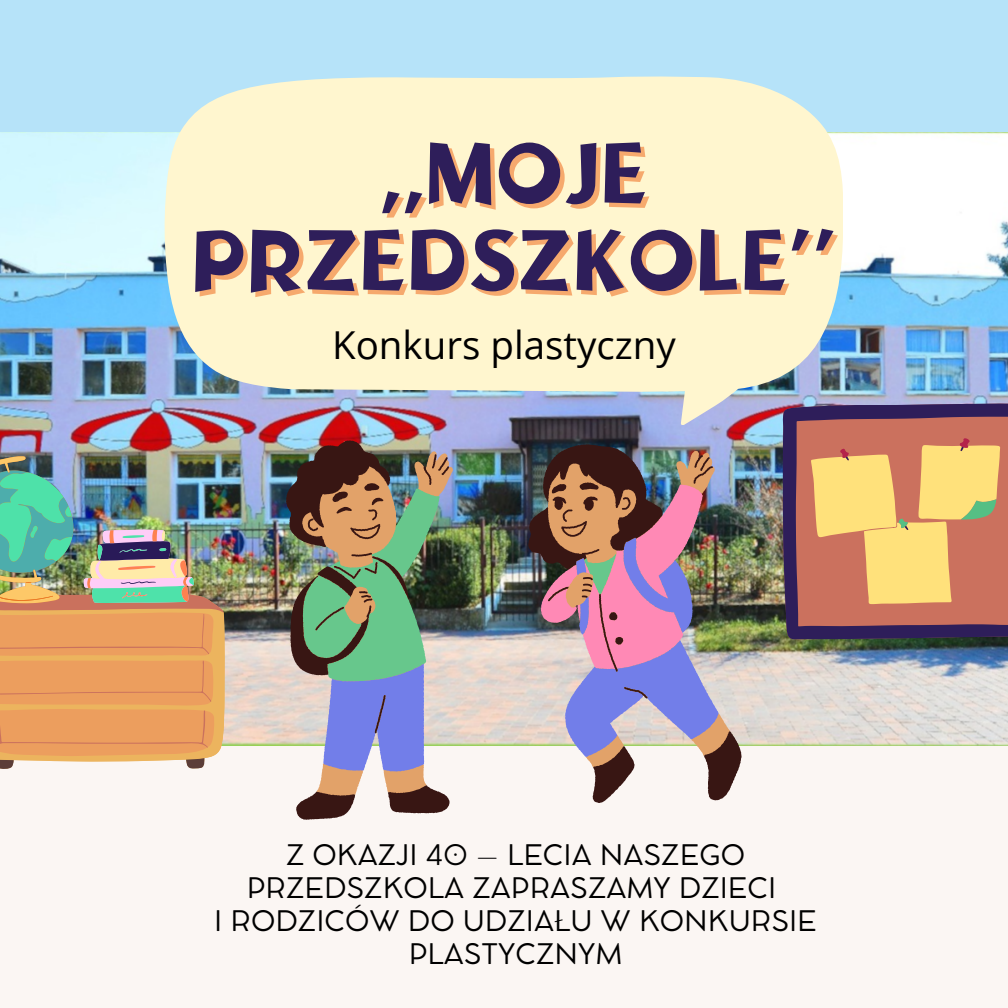
<style>
.page{position:relative;width:1008px;height:1008px;background:#b6e3f9}
.page>*{position:absolute;margin:0;border:0;box-sizing:border-box;transform-origin:0 0}
.t1{font:600 83.48px/87.1px "Tufuli Arabic";color:#2e1e5a;text-align:center}
.t2{font:38.5px "Open Sans";color:#000}
.t3{font:28px/32.9px "Cocomat Pro";color:#000;text-align:center}
</style>
<div class="page">
<div style="left:0;top:739px;width:1008px;height:269px;background:#fbf6f3"></div>
<img style="left:0;top:132px;width:1008px;height:613px">
<svg style="left:165px;top:77px;width:678px;height:348px;fill:#fff6cf"></svg>
<img style="left:286px;top:441px;width:456px;height:379px">
<img style="left:0;top:456px;width:225px;height:313px">
<svg style="left:783px;top:402px;width:225px;height:238px;fill:#cb715e"></svg>
<p class="t1" style="left:191px;top:138px;width:647px">,,MOJE<br>PRZEDSZKOLE’’</p>
<p class="t2" style="left:332px;top:318px;width:345px">Konkurs plastyczny</p>
<p class="t3" style="left:247px;top:841px;width:531px">Z OKAZJI 40 – LECIA NASZEGO<br>PRZEDSZKOLA ZAPRASZAMY DZIECI</p>
<p class="t3" style="left:214px;top:907px;width:604px">I RODZICÓW DO UDZIAŁU W KONKURSIE<br>PLASTYCZNYM</p>
</div>
